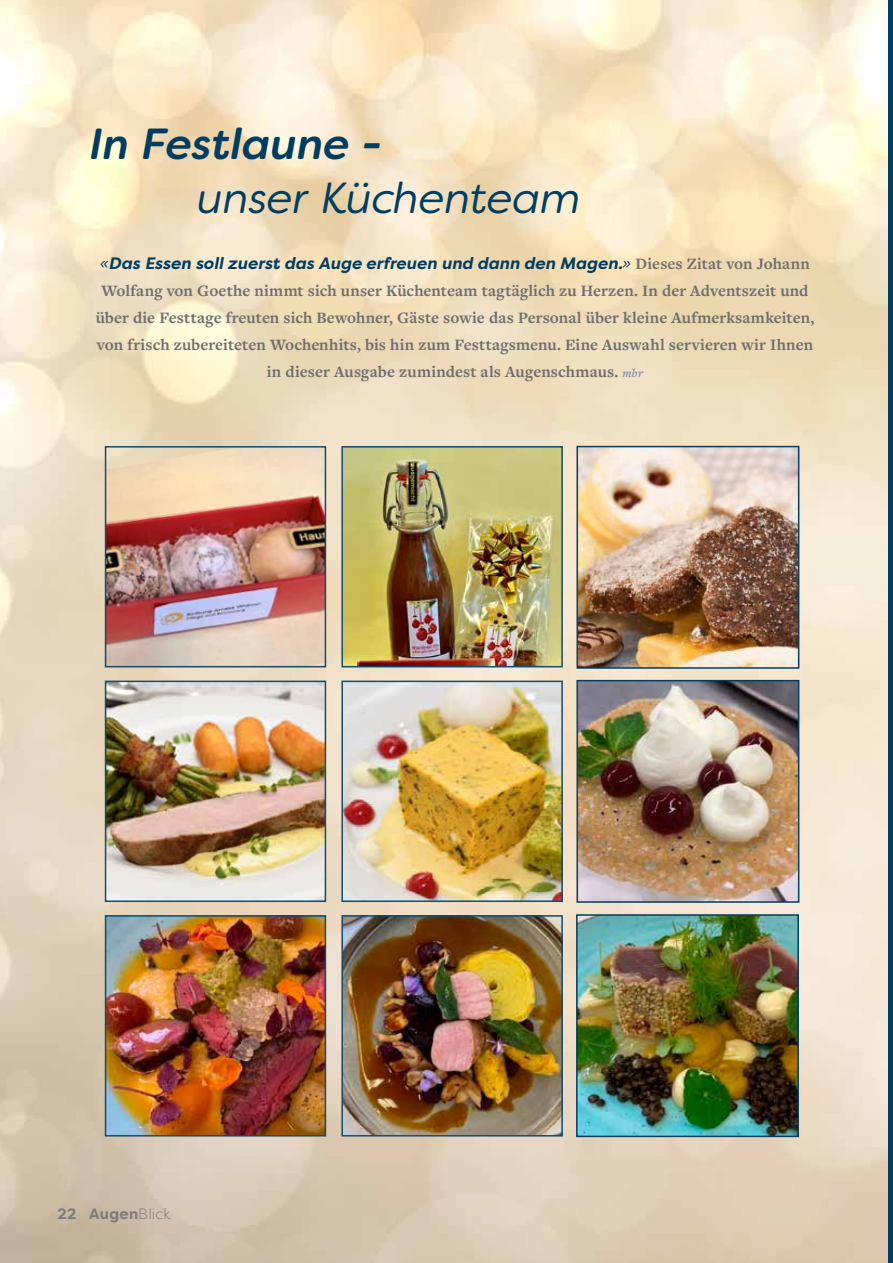
<style>
.page{position:relative;width:893px;height:1263px;background:#fff}
.page>*{position:absolute;margin:0;border:0;box-sizing:border-box;transform-origin:0 0}
.t1{font:italic 43.5px "Filson Soft";letter-spacing:-.01em;color:#003d60}
.t2{font:italic 500 43.5px "Filson Soft";color:#003d60}
.t3{font:700 16.5px/27px "Freight Text Pro";letter-spacing:.005em;color:#6f6f6e;text-align:center}
.t4{font:italic 700 16.5px "Filson Pro";letter-spacing:.005em;color:#003d60}
.t5{font:700 15px "Filson Soft";letter-spacing:.015em;color:#7b7b7a}
.s1{font-family:"Filson Soft";font-weight:400}
.s2{font-family:"Freight Text Pro";font-style:normal;color:#6f6f6e}
.s3{font-weight:600;font-style:italic;font-size:12px;color:#7590ad}
.s4{font-weight:300}
</style>
<div class="page">
<img style="left:0;top:0;width:889px;height:1263px">
<img style="left:344px;top:918px;width:216px;height:215px">
<div style="left:341px;top:915px;width:222px;height:221px;border:2px solid #104c6f"></div>
<img style="left:344px;top:449px;width:216px;height:215px">
<div style="left:341px;top:446px;width:222px;height:221px;border:2px solid #104c6f"></div>
<img style="left:344px;top:684px;width:216px;height:215px">
<div style="left:341px;top:681px;width:222px;height:221px;border:2px solid #104c6f"></div>
<img style="left:108px;top:449px;width:215px;height:215px">
<div style="left:105px;top:446px;width:221px;height:221px;border:2px solid #104c6f"></div>
<img style="left:108px;top:684px;width:215px;height:215px">
<div style="left:105px;top:681px;width:221px;height:221px;border:2px solid #104c6f"></div>
<img style="left:108px;top:918px;width:215px;height:215px">
<div style="left:105px;top:915px;width:221px;height:221px;border:2px solid #104c6f"></div>
<img style="left:575px;top:913px;width:225px;height:225px">
<img style="left:576px;top:445px;width:224px;height:224px">
<img style="left:576px;top:679px;width:224px;height:224px">
<hr style="left:889px;top:0;width:4px;height:1263px;background:#003d60">
<h1 class="t2" style="left:90px;top:116px;width:294px">In Festlaune -</h1>
<h1 class="t1" style="left:197px;top:170px;width:386px">unser Küchenteam</h1>
<p class="t4" style="left:100px;top:252px;width:711px"><span class="s1">«</span>Das Essen soll zuerst das Auge erfreuen und dann den Magen.<span class="s1">»</span> <span class="s2">Dieses Zitat von Johann</span></p>
<p class="t3" style="left:96px;top:276px;width:720px">Wolfang von Goethe nimmt sich unser Küchenteam tagtäglich zu Herzen. In der Adventszeit und über die Festtage freuten sich Bewohner, Gäste sowie das Personal über kleine Aufmerksamkeiten, von frisch zubereiteten Wochenhits, bis hin zum Festtagsmenu. Eine Auswahl servieren wir Ihnen in dieser Ausgabe zumindest als Augenschmaus. <span class="s3">mbr</span></p>
<p class="t5" style="left:58px;top:1204px;width:115px">22 Augen<span class="s4">Blick</span></p>
</div>
